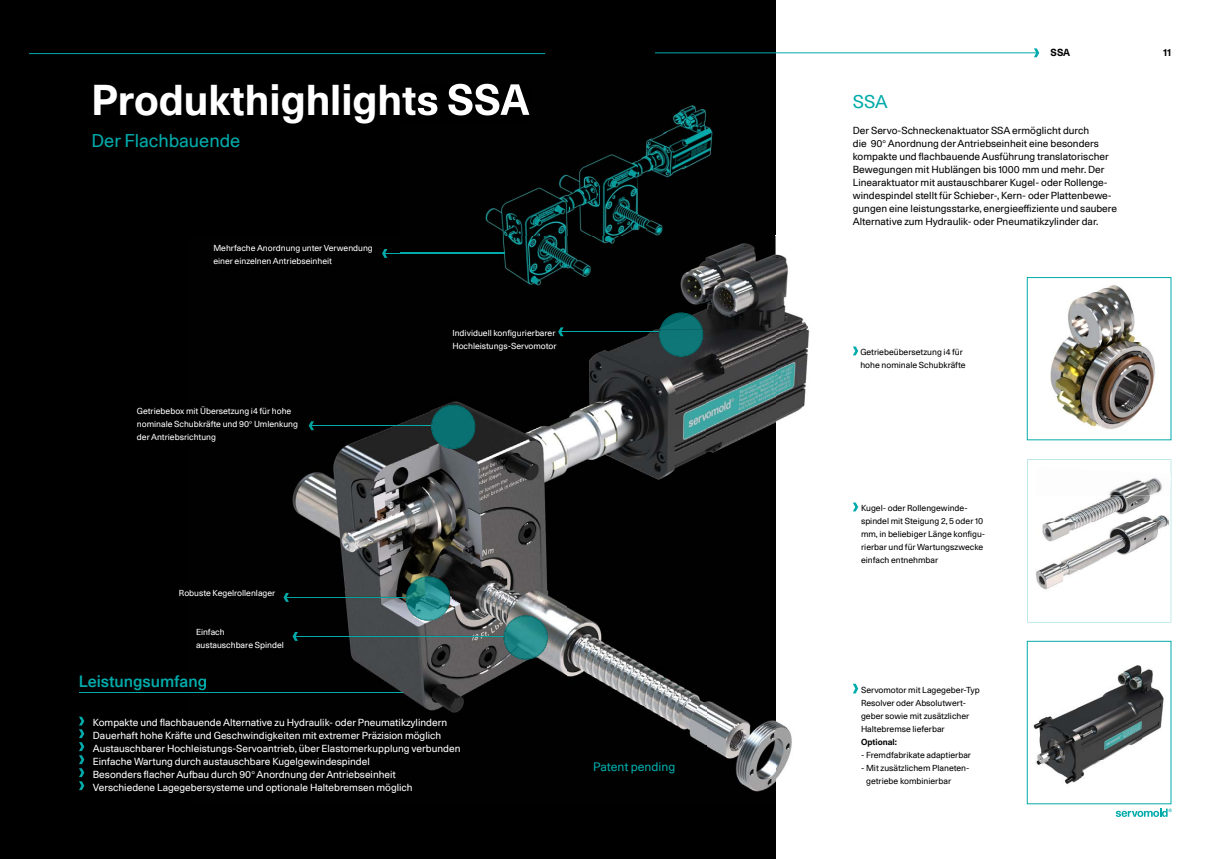
<style>
.page{position:relative;width:1208px;height:859px;background:#fff}
.page>*{position:absolute;margin:0;border:0;box-sizing:border-box;transform-origin:0 0}
.t1{font:700 42px "Unica 77 LLTT";color:#fff}
.t2{font:18px "Unica 77 LLTT";color:#00abaa}
.t3{font:500 16px "Unica 77 LLTT";color:#00abaa}
.t4{font:12px "Unica 77 LLTT";color:#00abaa}
.t5{font:10px/13px "Unica 77 LLTT";color:#020103}
.t6{font:10px/13px "Unica 77 LLTT";color:#fff}
.t7{font:700 10px "Unica 77 LLTT";color:#000}
.t8{font:8.5px/13px "Unica 77 LLTT";color:#020103}
.t9{font:8.5px/13px "Unica 77 LLTT";color:#fff}
.t10{font:700 8.5px "Unica 77 LLTT";color:#020103}
</style>
<div class="page">
<svg style="left:1115px;top:809px;width:56px;height:8px"></svg>
<div style="left:0;top:0;width:775px;height:859px;background:#000"></div>
<hr style="left:29px;top:53px;width:516px;height:1px;background:#00abaa">
<hr style="left:79px;top:692px;width:335px;height:1px;background:#00abaa">
<img style="left:775px;top:325px;width:84px;height:479px">
<img style="left:292px;top:249px;width:138px;height:342px">
<img style="left:430px;top:329px;width:276px;height:262px">
<img style="left:706px;top:329px;width:69px;height:463px">
<img style="left:201px;top:591px;width:505px;height:155px">
<img style="left:189px;top:675px;width:17px;height:15px">
<img style="left:201px;top:692px;width:213px;height:1px">
<img style="left:453px;top:330px;width:102px;height:8px">
<svg style="left:309px;top:421px;width:5px;height:9px"></svg>
<hr style="left:310px;top:425px;width:121px;height:1px;background:#00abaa">
<img style="left:431px;top:405px;width:44px;height:44px">
<svg style="left:283px;top:593px;width:6px;height:9px"></svg>
<hr style="left:285px;top:597px;width:121px;height:1px;background:#00a29a">
<img style="left:406px;top:576px;width:44px;height:45px">
<svg style="left:292px;top:632px;width:6px;height:9px"></svg>
<hr style="left:294px;top:636px;width:209px;height:1px;background:#00abaa">
<img style="left:503px;top:615px;width:45px;height:45px">
<svg style="left:79px;top:717px;width:5px;height:73px"></svg>
<svg style="left:382px;top:249px;width:5px;height:9px"></svg>
<hr style="left:384px;top:253px;width:120px;height:1px;background:#00abaa">
<img style="left:400px;top:61px;width:407px;height:268px">
<img style="left:400px;top:84px;width:129px;height:39px">
<img style="left:400px;top:253px;width:104px;height:1px">
<hr style="left:561px;top:331px;width:98px;height:1px;background:#00abaa">
<svg style="left:1034px;top:48px;width:5px;height:9px"></svg>
<hr style="left:655px;top:52px;width:382px;height:1px;background:#00abaa">
<img style="left:1050px;top:285px;width:105px;height:144px">
<div style="left:1027px;top:277px;width:144px;height:163px;border:1px solid #00abaa"></div>
<img style="left:1033px;top:665px;width:131px;height:119px">
<div style="left:1027px;top:641px;width:144px;height:163px;border:1px solid #00abaa"></div>
<img style="left:659px;top:312px;width:44px;height:45px">
<svg style="left:853px;top:347px;width:5px;height:8px"></svg>
<svg style="left:853px;top:503px;width:5px;height:8px"></svg>
<svg style="left:853px;top:684px;width:5px;height:9px"></svg>
<svg style="left:1027px;top:460px;width:144px;height:162px"></svg>
<svg style="left:558px;top:327px;width:5px;height:9px"></svg>
<h1 class="t1" style="left:91px;top:71px;width:439px">Produkthighlights SSA</h1>
<h2 class="t2" style="left:91px;top:129px;width:150px">Der Flachbauende</h2>
<p class="t9" style="left:213px;top:242px;width:161px">Mehrfache Anordnung unter Verwendung einer einzelnen Antriebseinheit</p>
<p class="t9" style="left:137px;top:404px;width:163px">Getriebebox mit Übersetzung i4 für hohe nominale Schubkräfte und 90° Umlenkung der Antriebsrichtung</p>
<p class="t9" style="left:452px;top:326px;width:106px">Individuell konfigurierbarer<br>Hochleistungs-Servomotor</p>
<p class="t9" style="left:179px;top:586px;width:98px">Robuste Kegelrollenlager</p>
<p class="t9" style="left:196px;top:625px;width:89px">Einfach austauschbare Spindel</p>
<h3 class="t3" style="left:79px;top:670px;width:130px">Leistungsumfang</h3>
<p class="t6" style="left:93px;top:716px;width:369px">Kompakte und flachbauende Alternative zu Hydraulik- oder Pneumatikzylindern Dauerhaft hohe Kräfte und Geschwindigkeiten mit extremer Präzision möglich Austauschbarer Hochleistungs-Servoantrieb, über Elastomerkupplung verbunden Einfache Wartung durch austauschbare Kugelgewindespindel<br>Besonders flacher Aufbau durch 90° Anordnung der Antriebseinheit Verschiedene Lagegebersysteme und optionale Haltebremsen möglich</p>
<p class="t4" style="left:593px;top:759px;width:83px">Patent pending</p>
<h2 class="t2" style="left:853px;top:90px;width:36px">SSA</h2>
<p class="t7" style="left:1050px;top:46px;width:21px">SSA</p>
<p class="t7" style="left:1163px;top:46px;width:9px">11</p>
<p class="t5" style="left:853px;top:124px;width:266px">Der Servo-Schneckenaktuator SSA ermöglicht durch<br>die 90° Anordnung der Antriebseinheit eine besonders kompakte und flachbauende Ausführung translatorischer Bewegungen mit Hublängen bis 1000 mm und mehr. Der Linearaktuator mit austauschbarer Kugel- oder Rollenge&shy;windespindel stellt für Schieber-, Kern- oder Plattenbewe&shy;gungen eine leistungsstarke, energieeffiziente und saubere Alternative zum Hydraulik- oder Pneumatikzylinder dar.</p>
<p class="t8" style="left:860px;top:346px;width:107px">Getriebeübersetzung i4 für hohe nominale Schubkräfte</p>
<p class="t8" style="left:861px;top:502px;width:126px">Kugel- oder Rollengewinde&shy;spindel mit Steigung 2, 5 oder 10 mm, in beliebiger Länge konfigu&shy;rierbar und für Wartungszwecke einfach entnehmbar</p>
<p class="t8" style="left:861px;top:684px;width:120px">Servomotor mit Lagegeber-Typ<br>Resolver oder Absolutwert&shy;geber sowie mit zusätzlicher<br>Haltebremse lieferbar</p>
<p class="t10" style="left:861px;top:736px;width:37px">Optional:</p>
<p class="t8" style="left:861px;top:749px;width:112px">- Fremdfabrikate adaptierbar</p>
<p class="t8" style="left:866px;top:762px;width:105px;text-indent:-5px">- Mit zusätzlichem Planeten&shy;getriebe kombinierbar</p>
</div>
